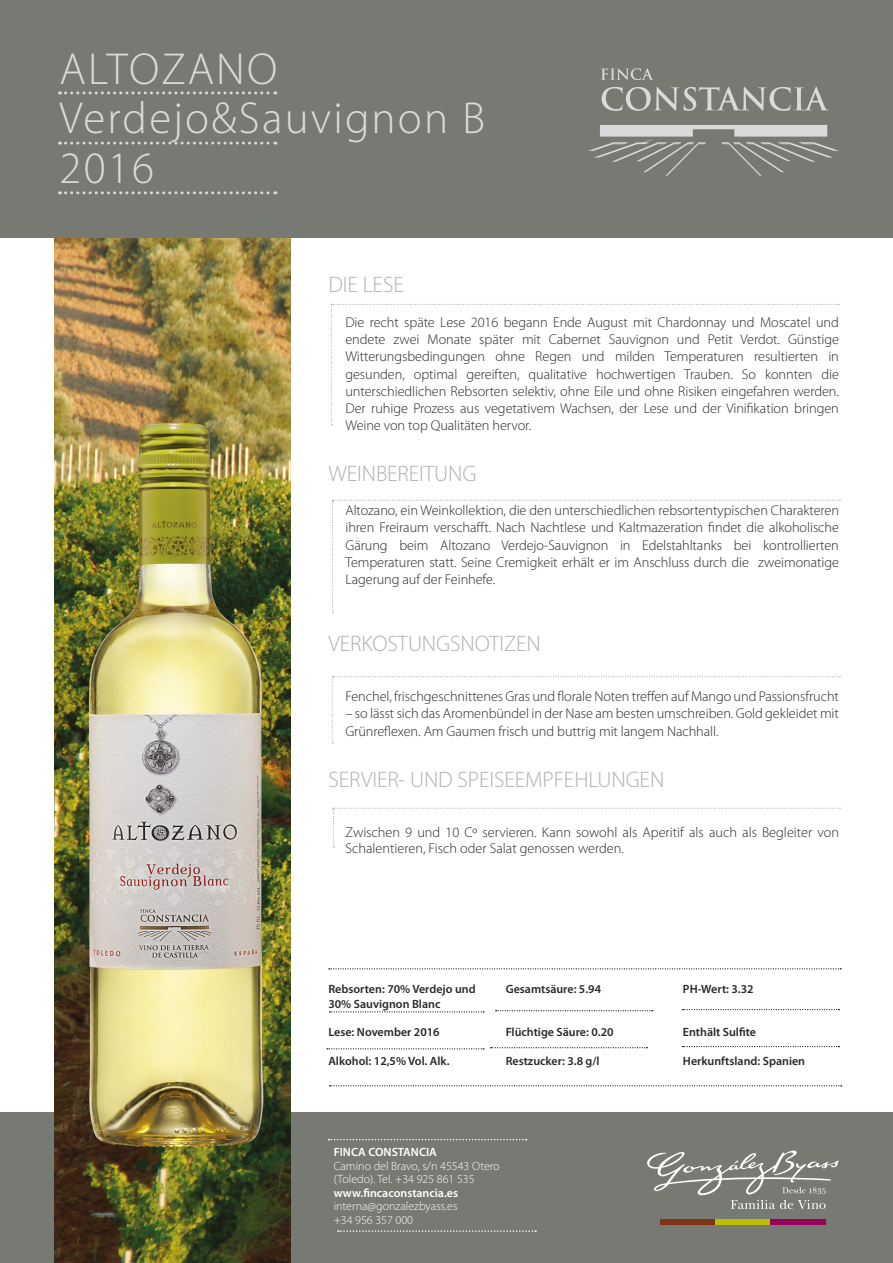
<style>
.page{position:relative;width:893px;height:1263px;background:#fff}
.page>*{position:absolute;margin:0;border:0;box-sizing:border-box;transform-origin:0 0}
.t1{font:300 45px/49.5px "Myriad Pro";letter-spacing:.05em;color:#dadada}
.t2{font:300 22.5px "Myriad Pro";letter-spacing:-.005em;color:#b0b2ad}
.t3{font:300 14.25px/17.2px "Myriad Pro";letter-spacing:-.005em;color:#282827;text-align:justify}
.t4{font:600 12px/14.2px "Myriad Pro";color:#282827}
.t5{font:300 12px/13.5px "Myriad Pro";color:#fff}
.t6{font:600 12px "Myriad Pro";color:#fff}
</style>
<div class="page">
<div style="left:0;top:1112px;width:892px;height:151px;background:#777973"></div>
<img style="left:54px;top:238px;width:236px;height:1025px">
<div style="left:0;top:1px;width:892px;height:237px;background:#777973"></div>
<svg style="left:589px;top:68px;width:250px;height:108px"></svg>
<div style="left:660px;top:1219px;width:55px;height:5px;background:#813318"></div>
<div style="left:715px;top:1219px;width:55px;height:5px;background:#bcbe00"></div>
<div style="left:770px;top:1219px;width:56px;height:5px;background:#9b0058"></div>
<svg style="left:647px;top:1150px;width:192px;height:59px"></svg>
<svg style="left:60px;top:91px;width:216px;height:3px"></svg>
<svg style="left:60px;top:142px;width:216px;height:3px"></svg>
<svg style="left:60px;top:191px;width:216px;height:3px"></svg>
<svg style="left:331px;top:304px;width:508px;height:121px"></svg>
<svg style="left:332px;top:500px;width:508px;height:113px"></svg>
<svg style="left:332px;top:676px;width:508px;height:67px"></svg>
<svg style="left:332px;top:808px;width:508px;height:40px"></svg>
<svg style="left:328px;top:1139px;width:199px;height:1px"></svg>
<svg style="left:338px;top:1230px;width:198px;height:2px"></svg>
<svg style="left:329px;top:1011px;width:155px;height:1px"></svg>
<svg style="left:327px;top:1048px;width:157px;height:1px"></svg>
<svg style="left:682px;top:1009px;width:157px;height:1px"></svg>
<svg style="left:682px;top:1046px;width:157px;height:1px"></svg>
<svg style="left:496px;top:1010px;width:157px;height:1px"></svg>
<svg style="left:490px;top:1047px;width:157px;height:1px"></svg>
<svg style="left:329px;top:968px;width:512px;height:1px"></svg>
<svg style="left:329px;top:1085px;width:513px;height:1px"></svg>
<img style="left:54px;top:355px;width:237px;height:838px">
<h1 class="t1" style="left:60px;top:45px;width:427px">ALTOZANO<br>Verdejo&amp;Sauvignon B<br>2016</h1>
<h2 class="t2" style="left:328px;top:272px;width:77px">DIE LESE</h2>
<p class="t3" style="left:345px;top:314px;width:495px">Die recht späte Lese 2016 begann Ende August mit Chardonnay und Moscatel und endete zwei Monate später mit Cabernet Sauvignon und Petit Verdot. Günstige Witterungsbedingungen ohne Regen und milden Temperaturen resultierten in gesunden, optimal gereiften, qualitative hochwertigen Trauben. So konnten die unterschiedlichen Rebsorten selektiv, ohne Eile und ohne Risiken eingefahren werden.<br>Der ruhige Prozess aus vegetativem Wachsen, der Lese und der Vinifikation bringen Weine von top Qualitäten hervor.</p>
<h2 class="t2" style="left:328px;top:461px;width:150px">WEINBEREITUNG</h2>
<p class="t3" style="left:345px;top:502px;width:495px">Altozano, ein Weinkollektion, die den unterschiedlichen rebsortentypischen Charakteren ihren Freiraum verschafft. Nach Nachtlese und Kaltmazeration findet die alkoholische Gärung beim Altozano Verdejo-Sauvignon in Edelstahltanks bei kontrollierten Temperaturen statt. Seine Cremigkeit erhält er im Anschluss durch die zweimonatige Lagerung auf der Feinhefe.</p>
<h2 class="t2" style="left:328px;top:631px;width:214px">VERKOSTUNGSNOTIZEN</h2>
<p class="t3" style="left:345px;top:688px;width:495px">Fenchel, frischgeschnittenes Gras und florale Noten treffen auf Mango und Passionsfrucht</p>
<p class="t3" style="left:345px;top:705px;width:495px">– so lässt sich das Aromenbündel in der Nase am besten umschreiben. Gold gekleidet mit<br>Grünreflexen. Am Gaumen frisch und buttrig mit langem Nachhall.</p>
<h2 class="t2" style="left:328px;top:767px;width:337px">SERVIER- UND SPEISEEMPFEHLUNGEN</h2>
<p class="t3" style="left:345px;top:824px;width:495px;line-height:16.5px">Zwischen 9 und 10 Cº servieren. Kann sowohl als Aperitif als auch als Begleiter von<br>Schalentieren, Fisch oder Salat genossen werden.</p>
<p class="t4" style="left:328px;top:982px;width:149px">Rebsorten: 70% Verdejo und<br>30% Sauvignon Blanc</p>
<p class="t4" style="left:328px;top:1025px;width:113px">Lese: November 2016</p>
<p class="t4" style="left:328px;top:1053px;width:123px">Alkohol: 12,5% Vol. Alk.</p>
<p class="t4" style="left:506px;top:982px;width:97px">Gesamtsäure: 5.94</p>
<p class="t4" style="left:506px;top:1025px;width:109px">Flüchtige Säure: 0.20</p>
<p class="t4" style="left:506px;top:1053px;width:95px">Restzucker: 3.8 g/l</p>
<p class="t6" style="left:334px;top:1144px;width:105px">FINCA CONSTANCIA</p>
<p class="t5" style="left:334px;top:1159px;width:167px">Camino del Bravo, s/n 45543 Otero (Toledo). Tel. +34 925 861 535</p>
<p class="t6" style="left:334px;top:1185px;width:126px">www.fincaconstancia.es</p>
<p class="t5" style="left:334px;top:1199px;width:125px">interna@gonzalezbyass.es +34 956 357 000</p>
<p class="t4" style="left:683px;top:982px;width:72px">PH-Wert: 3.32</p>
<p class="t4" style="left:683px;top:1025px;width:75px">Enthält Sulfite</p>
<p class="t4" style="left:683px;top:1053px;width:124px">Herkunftsland: Spanien</p>
</div>
